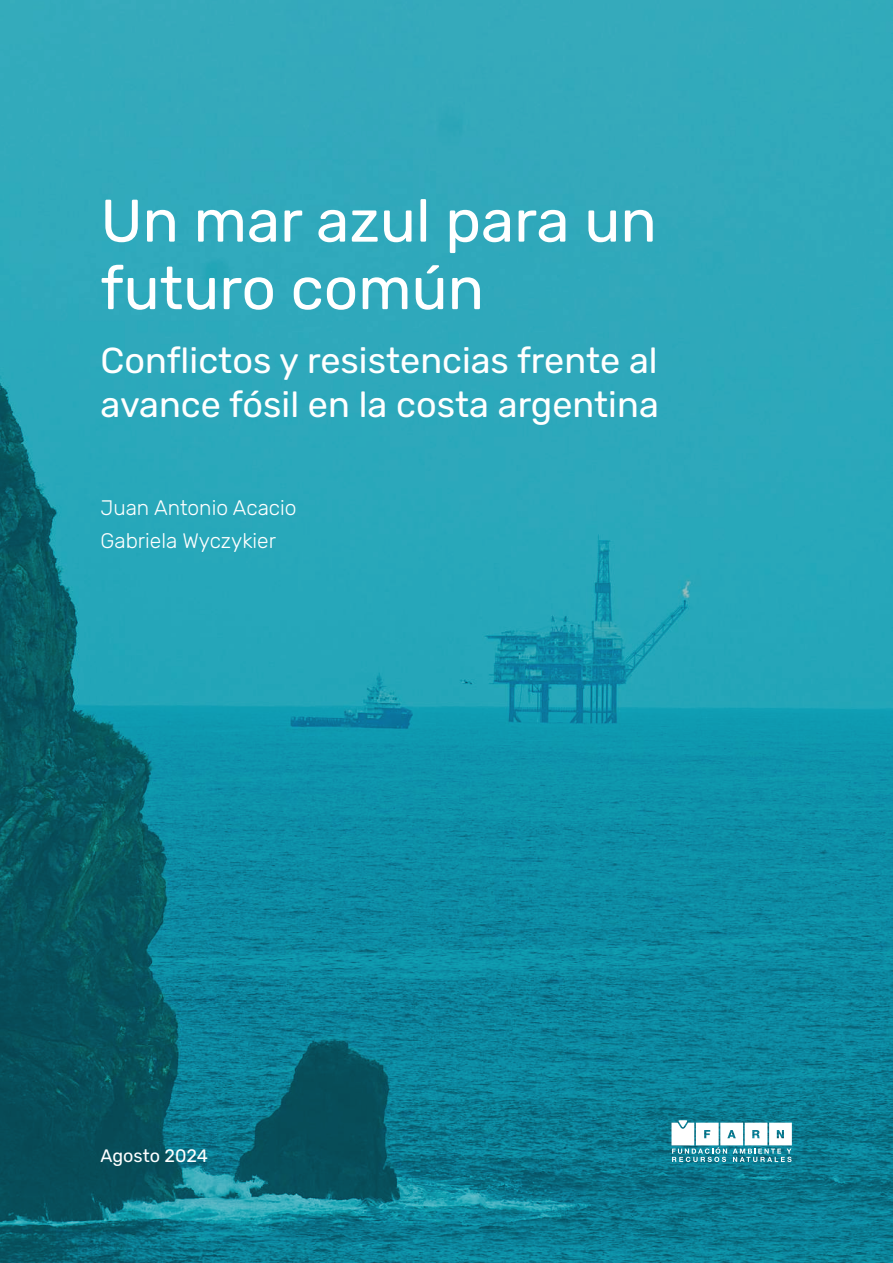
<style>
.page{position:relative;width:893px;height:1263px;background:#fff}
.page>*{position:absolute;margin:0;border:0;box-sizing:border-box;transform-origin:0 0}
.t1{font:60px/67.5px "Rubik";color:#fff}
.t2{font:36px/43.2px "Rubik";color:#fff}
.t3{font:300 21px/33px "Rubik";color:#fff}
.t4{font:18px "Rubik";color:#fff}
</style>
<div class="page">
<img style="left:0;top:0;width:893px;height:1263px">
<svg style="left:671px;top:1120px;width:121px;height:42px"></svg>
<h1 class="t1" style="left:100px;top:189px;width:558px">Un mar azul para un futuro común</h1>
<p class="t2" style="left:100px;top:340px;width:560px">Conflictos y resistencias frente al avance fósil en la costa argentina</p>
<p class="t3" style="left:100px;top:492px;width:198px">Juan Antonio Acacio<br>Gabriela Wyczykier</p>
<p class="t4" style="left:100px;top:1146px;width:109px">Agosto 2024</p>
</div>
